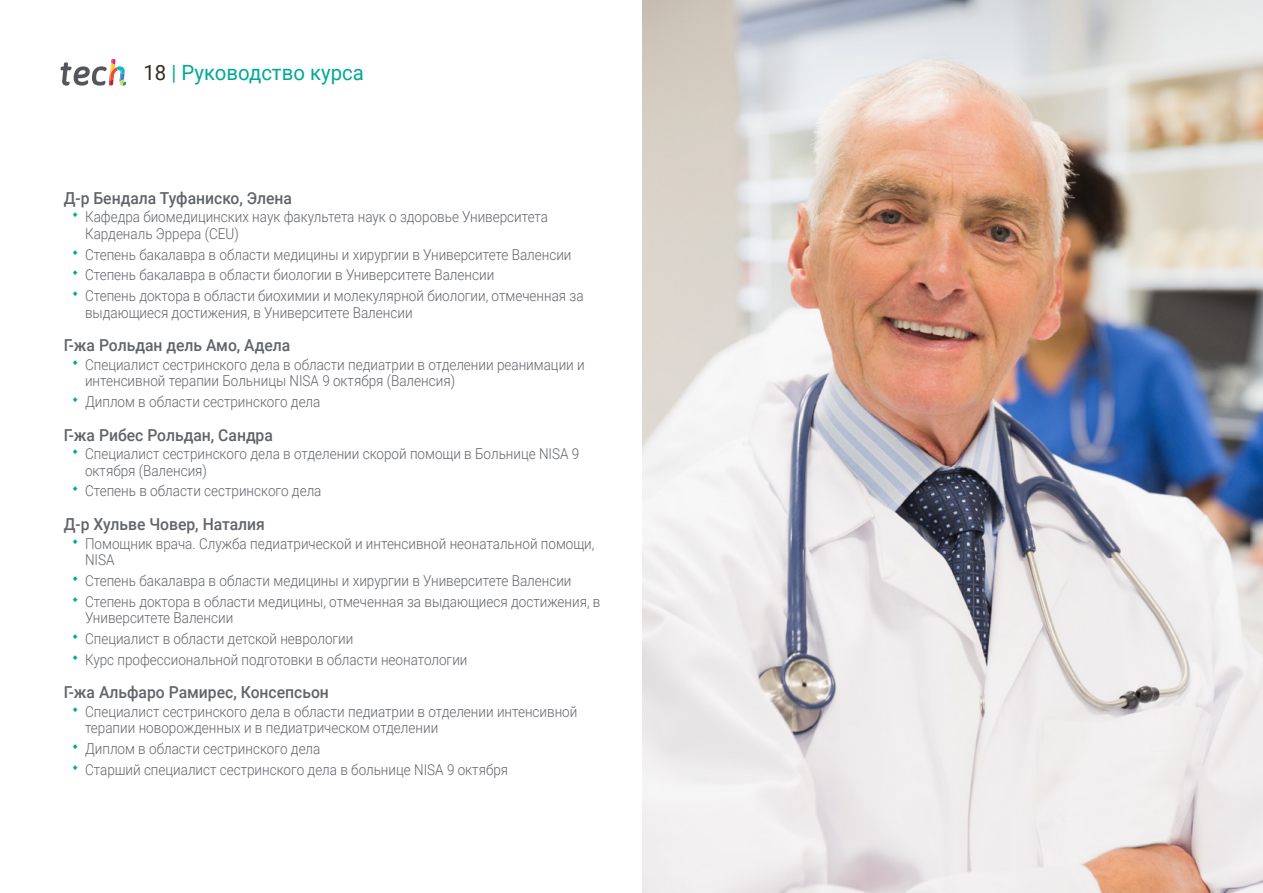
<style>
.page{position:relative;width:1263px;height:893px;background:#fff}
.page>*{position:absolute;margin:0;border:0;box-sizing:border-box;transform-origin:0 0}
.t1{font:21px "Roboto";color:#00a996}
.t2{font:500 16.5px "Roboto";color:#61646a;scale:.95 1}
.t3{font:300 15px/20.7px "Roboto";color:#61646a;scale:.9 1}
.s1{color:#312e20}
</style>
<div class="page">
<svg style="left:61px;top:59px;width:65px;height:27px"></svg>
<img style="left:642px;top:0;width:621px;height:893px">
<h1 class="t1" style="left:144px;top:57px;width:222px"><span class="s1">18</span> | Руководство курса</h1>
<p class="t2" style="left:64px;top:186px;width:242px">Д-р Бендала Туфаниско, Элена</p>
<p class="t3" style="left:85px;top:208px;width:516px;line-height:16.5px">Кафедра биомедицинских наук факультета наук о здоровье Университета<br>Карденаль Эррера (CEU)</p>
<p class="t3" style="left:85px;top:243px;width:555px">Степень бакалавра в области медицины и хирургии в Университете Валенсии<br>Степень бакалавра в области биологии в Университете Валенсии<br>Степень доктора в области биохимии и молекулярной биологии, отмеченная за</p>
<p class="t3" style="left:85px;top:301px;width:365px">выдающиеся достижения, в Университете Валенсии</p>
<p class="t2" style="left:64px;top:334px;width:240px">Г-жа Рольдан дель Амо, Адела</p>
<p class="t3" style="left:85px;top:356px;width:557px;line-height:16.5px">Специалист сестринского дела в области педиатрии в отделении реанимации и интенсивной терапии Больницы NISA 9 октября (Валенсия)</p>
<p class="t3" style="left:85px;top:391px;width:263px">Диплом в области сестринского дела</p>
<p class="t2" style="left:64px;top:423px;width:222px">Г-жа Рибес Рольдан, Сандра</p>
<p class="t3" style="left:85px;top:445px;width:551px;line-height:16.5px">Специалист сестринского дела в отделении скорой помощи в Больнице NISA 9 октября (Валенсия)</p>
<p class="t3" style="left:85px;top:480px;width:264px">Степень в области сестринского дела</p>
<p class="t2" style="left:64px;top:512px;width:213px">Д-р Хульве Човер, Наталия</p>
<p class="t3" style="left:85px;top:534px;width:567px;line-height:16.5px">Помощник врача. Служба педиатрической и интенсивной неонатальной помощи,<br>NISA</p>
<p class="t3" style="left:85px;top:570px;width:574px">Степень бакалавра в области медицины и хирургии в Университете Валенсии<br>Степень доктора в области медицины, отмеченная за выдающиеся достижения, в</p>
<p class="t3" style="left:85px;top:607px;width:426px">Университете Валенсии<br>Специалист в области детской неврологии<br>Курс профессиональной подготовки в области неонатологии</p>
<p class="t2" style="left:64px;top:681px;width:281px">Г-жа Альфаро Рамирес, Консепсьон</p>
<p class="t3" style="left:85px;top:703px;width:549px;line-height:16.5px">Специалист сестринского дела в области педиатрии в отделении интенсивной терапии новорожденных и в педиатрическом отделении</p>
<p class="t3" style="left:85px;top:738px;width:472px">Диплом в области сестринского дела<br>Старший специалист сестринского дела в больнице NISA 9 октября</p>
</div>
